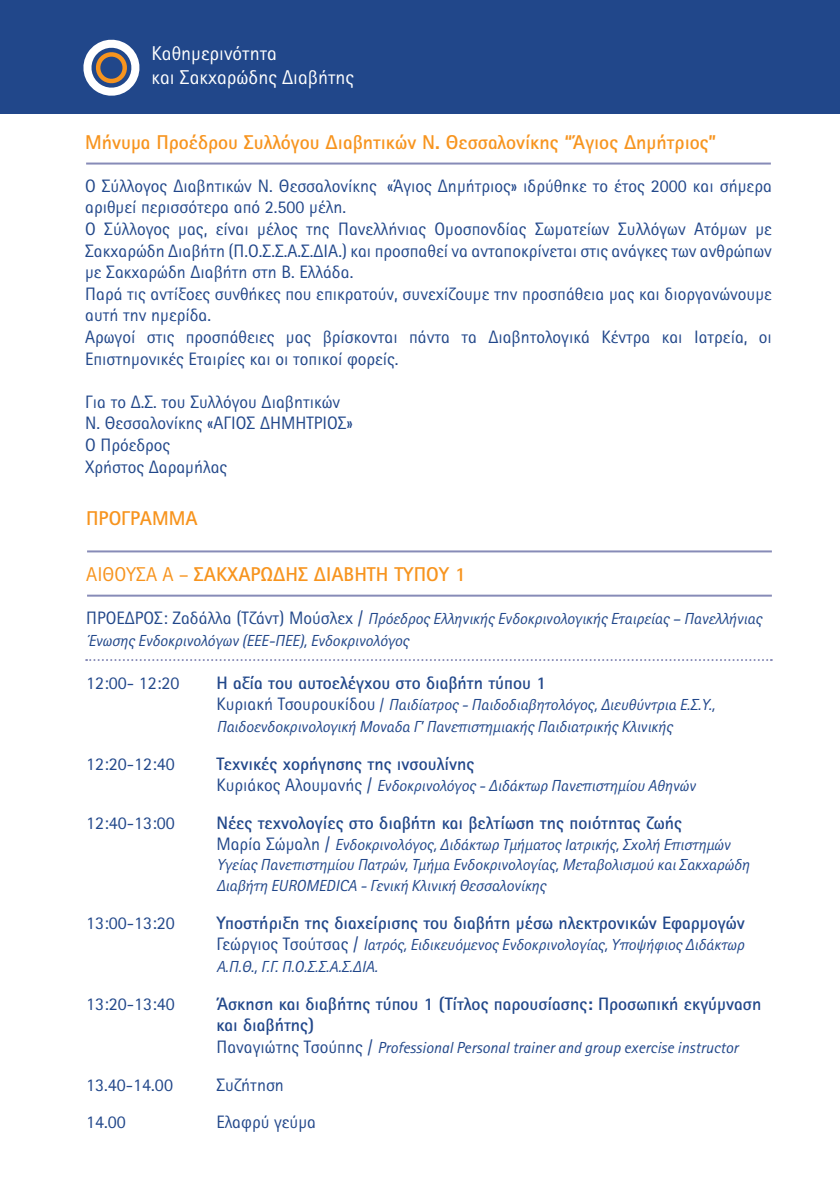
<style>
.page{position:relative;width:840px;height:1191px;background:#fff}
.page>*{position:absolute;margin:0;border:0;box-sizing:border-box;transform-origin:0 0}
.t1{font:700 20px "Rotis Sans Hel";color:#f7941e}
.t2{font:20px/24px "Rotis Sans Hel";color:#fff}
.t3{font:18px/21.6px "Rotis Sans Hel";color:#21478a}
.t4{font:700 18px/21.6px "Rotis Sans Hel";color:#21478a}
.t5{font:italic 16px/21.6px "Rotis Sans Hel";color:#21478a}
.s1{font-weight:400}
.s2{font-style:normal;font-size:18px}
.s3{font-style:normal}
</style>
<div class="page">
<hr style="left:86px;top:162px;width:684px;height:2px;background:#878bb7">
<hr style="left:87px;top:550px;width:684px;height:2px;background:#878bb7">
<hr style="left:87px;top:594px;width:684px;height:2px;background:#878bb7">
<svg style="left:86px;top:659px;width:685px;height:2px"></svg>
<div style="left:0;top:0;width:839px;height:113px;background:#21478a"></div>
<svg style="left:83px;top:39px;width:57px;height:57px"></svg>
<p class="t2" style="left:151px;top:41px;width:204px">Καθημερινότητα<br>και Σακχαρώδης Διαβήτης</p>
<p class="t1" style="left:85px;top:130px;width:632px">Μήνυμα Προέδρου Συλλόγου Διαβητικών Ν. Θεσσαλονίκης “Άγιος Δημήτριος”</p>
<p class="t3" style="left:85px;top:175px;width:688px">Ο Σύλλογος Διαβητικών Ν. Θεσσαλονίκης «Άγιος Δημήτριος» ιδρύθηκε το έτος 2000 και σήμερα αριθμεί περισσότερα από 2.500 μέλη.<br>Ο Σύλλογος μας, είναι μέλος της Π ανελλήνιας Ομοσπονδίας Σωματείων Συλλόγων Ατόμων με Σακχαρώδη Διαβήτη (Π .Ο.Σ.Σ.Α.Σ.ΔΙΑ.) και προσπαθεί να ανταποκρίνεται στις ανάγκες των ανθρώπων με Σακχαρώδη Διαβήτη στη Β. Ελλάδα.<br>Π αρά τις αντίξοες συνθήκες που επικρατούν, συνεχίζουμε την προσπάθεια μας και διοργανώνουμε αυτή την ημερίδα.<br>Αρωγοί στις προσπάθειες μας βρίσκονται πάντα τα Διαβητολογικά Κέντρα και Ιατρεία, οι Επιστημονικές Εταιρίες και οι τοπικοί φορείς.</p>
<p class="t3" style="left:85px;top:391px;width:269px">Για το Δ.Σ. του Συλλόγου Διαβητικών<br>Ν. Θεσσαλονίκης «ΑΓΙΟΣ ΔΗΜ ΗΤΡΙΟΣ»<br>Ο Π ρόεδρος<br>Χρήστος Δαραμήλας</p>
<p class="t1" style="left:86px;top:506px;width:113px">ΠΡΟΓΡΑΜΜΑ</p>
<p class="t1" style="left:86px;top:562px;width:165px"><span class="s1">Αίθ ουσα Α –</span> Σακχαρώδης</p>
<p class="t1" style="left:314px;top:562px;width:52px">Διαβήτη</p>
<p class="t1" style="left:394px;top:562px;width:22px">Τύπου</p>
<p class="t1" style="left:455px;top:562px;width:12px">1</p>
<p class="t5" style="left:86px;top:608px;width:677px"><span class="s2">Π ρόεδ ρος: Ζαδάλλα (Τζάντ) Μ ούσλεχ /</span> Πρόεδρος Ελληνικής Ενδοκρινολογικής Εταιρείας – Πανελλήνιας<br>Ένωσης Ενδοκρινολόγων (ΕΕΕ-ΠΕΕ), Ενδοκρινολόγος</p>
<p class="t3" style="left:86px;top:672px;width:95px">12:00- 12:20</p>
<p class="t4" style="left:216px;top:672px;width:331px">Η αξία του αυτοελέγχου στο διαβήτη τύπου 1</p>
<p class="t5" style="left:216px;top:694px;width:500px"><span class="s2">Κυριακή Τσουρουκίδου</span> <span class="s3">/</span> Παιδίατρος - Παιδοδιαβητολόγος, Διευθύντρια Ε.Σ.Υ.,<br>Παιδοενδοκρινολογική Μοναδα Γ’ Πανεπιστημιακής Παιδιατρικής Κλινικής</p>
<p class="t3" style="left:86px;top:752px;width:90px">12:20-12:40</p>
<p class="t4" style="left:216px;top:752px;width:259px">Τεχνικές χορήγησης της ινσουλίνης</p>
<p class="t5" style="left:216px;top:775px;width:480px"><span class="s2">Κυριάκος Αλουμανής /</span> Ενδοκρινολόγος - Διδάκτωρ Πανεπιστημίου Αθηνών</p>
<p class="t3" style="left:86px;top:812px;width:90px">12:40-13:00</p>
<p class="t4" style="left:216px;top:812px;width:467px">Νέες τεχνολογίες στο διαβήτη και βελτίωση της ποιότητας ζωής</p>
<p class="t5" style="left:216px;top:835px;width:534px;line-height:19.2px"><span class="s2">Μ αρία Σώμαλη /</span> Eνδοκρινολόγος, Διδάκτωρ Τμήματος Ιατρικής, Σχολή Επιστημών<br>Υγείας Πανεπιστημίου Πατρών, Τμήμα Ενδοκρινολογίας, Μεταβολισμού και Σακχαρώδη</p>
<p class="t5" style="left:216px;top:875px;width:331px">Διαβήτη EUROMEDICA - Γενική Κλινική Θεσσαλονίκης</p>
<p class="t3" style="left:86px;top:912px;width:90px">13:00-13:20</p>
<p class="t4" style="left:216px;top:912px;width:529px">Υποστήριξη της διαχείρισης του διαβήτη μέσω ηλεκτρονικών Εφαρμογών</p>
<p class="t5" style="left:216px;top:934px;width:529px"><span class="s2">Γεώργιος Τσούτσας /</span> Ιατρός, Ειδικευόμενος Ενδοκρινολογίας, Υποψήφιος Διδάκτωρ<br>Α.Π.Θ., Γ.Γ. Π.Ο.Σ.Σ.Α.Σ.ΔΙΑ.</p>
<p class="t3" style="left:86px;top:992px;width:90px">13:20-13:40</p>
<p class="t4" style="left:216px;top:992px;width:546px">Άσκηση και διαβήτης τύπου 1 (Τίτλος παρουσίασης: Προσωπική εκγύμναση και διαβήτης)</p>
<p class="t5" style="left:216px;top:1037px;width:523px"><span class="s2">Π αναγιώτης Τσούπης /</span> Professional Personal trainer and group exercise instructor</p>
<p class="t3" style="left:86px;top:1073px;width:88px">13.40-14.00</p>
<p class="t3" style="left:216px;top:1073px;width:69px">Συζήτηση</p>
<p class="t3" style="left:86px;top:1111px;width:41px">14.00</p>
<p class="t3" style="left:216px;top:1111px;width:101px">Ελαφρύ γεύμα</p>
</div>
